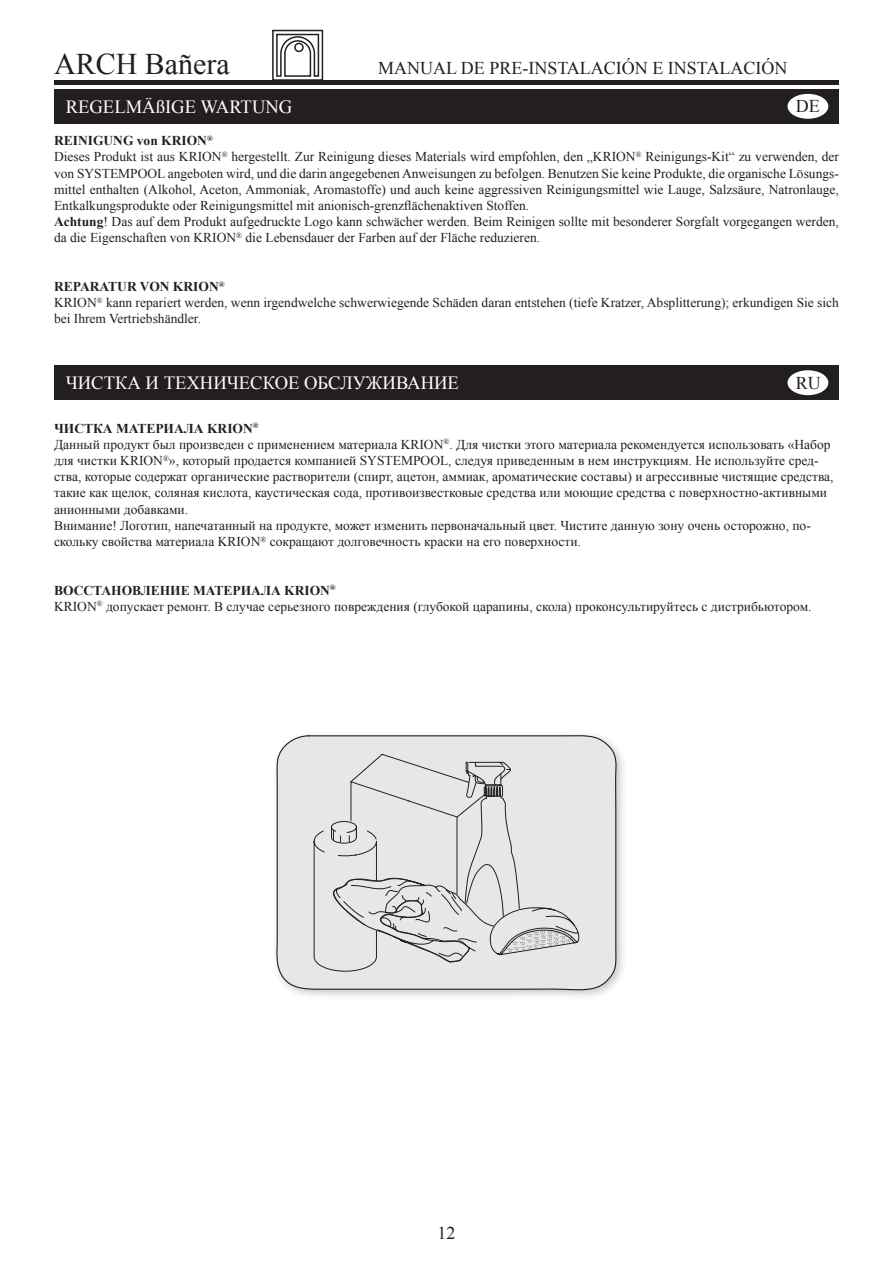
<style>
.page{position:relative;width:893px;height:1263px;background:#fff}
.page>*{position:absolute;margin:0;border:0;box-sizing:border-box;transform-origin:0 0}
.t1{font:30px "Times New Roman";color:#231f20}
.t2{font:18.6px "Times New Roman";color:#fff}
.t3{font:18px "Times New Roman";color:#231f20}
.t4{font:13.5px/16.2px "Times New Roman";color:#231f20}
.s1{font-weight:700}
</style>
<div class="page">
<hr style="left:54px;top:81px;width:785px;height:4px;background:#231f20">
<svg style="left:271px;top:29px;width:53px;height:52px"></svg>
<div style="left:54px;top:366px;width:785px;height:34px;background:#231f20"></div>
<div style="left:787px;top:370px;width:41px;height:25px;background:#fff;border-radius:50%"></div>
<div style="left:54px;top:89px;width:785px;height:34px;background:#231f20"></div>
<div style="left:787px;top:94px;width:41px;height:25px;background:#fff;border-radius:50%"></div>
<div style="left:271px;top:730px;width:357px;height:271px;background:#231f20;opacity:.25"></div>
<svg style="left:273px;top:735px;width:344px;height:258px;background:#dedfe0"></svg>
<svg style="left:313px;top:753px;width:267px;height:219px;background:#dadbdd"></svg>
<hr style="left:457px;top:817px;width:1px;height:77px;background:#231f20">
<h1 class="t1" style="left:54px;top:44px;width:177px">ARCH Bañera</h1>
<h3 class="t3" style="left:378px;top:56px;width:411px">MANUAL DE PRE-INSTALACIÓN E INSTALACIÓN</h3>
<h2 class="t2" style="left:66px;top:94px;width:228px">REGELMÄßIGE WARTUNG</h2>
<h3 class="t3" style="left:796px;top:94px;width:25px">DE</h3>
<p class="t4" style="left:54px;top:132px;width:786px"><span class="s1">REINIGUNG von KRION</span><sup>®<br></sup>Dieses Produkt ist aus KRION<sup>®</sup> hergestellt. Zur Reinigung dieses Materials wird empfohlen, den „KRION<sup>®</sup> Reinigungs-Kit“ zu verwenden, der von SYSTEMPOOL angeboten wird, und die darin angegebenen Anweisungen zu befolgen. Benutzen Sie keine Produkte, die organische Lösungs&shy;mittel enthalten (Alkohol, Aceton, Ammoniak, Aromastoffe) und auch keine aggressiven Reinigungsmittel wie Lauge, Salzsäure, Natronlauge, Entkalkungsprodukte oder Reinigungsmittel mit anionisch-grenzflächenaktiven Stoffen.<br><span class="s1">Achtung</span>! Das auf dem Produkt aufgedruckte Logo kann schwächer werden. Beim Reinigen sollte mit besonderer Sorgfalt vorgegangen werden, da die Eigenschaften von KRION<sup>®</sup> die Lebensdauer der Farben auf der Fläche reduzieren.</p>
<p class="t4" style="left:54px;top:278px;width:786px"><span class="s1">REPARATUR VON KRION</span><sup>®<br></sup>KRION<sup>®</sup> kann repariert werden, wenn irgendwelche schwerwiegende Schäden daran entstehen (tiefe Kratzer, Absplitterung); erkundigen Sie sich bei Ihrem Vertriebshändler.</p>
<h2 class="t2" style="left:66px;top:370px;width:395px">ЧИСТКА И ТЕХНИЧЕСКОЕ ОБСЛУЖИВАНИЕ</h2>
<h3 class="t3" style="left:796px;top:370px;width:27px">RU</h3>
<p class="t4" style="left:54px;top:420px;width:781px"><span class="s1">ЧИСТКА МАТЕРИАЛА KRION</span><sup>®<br></sup>Данный продукт был произведен с применением материала KRION<sup>®</sup>. Для чистки этого материала рекомендуется использовать «Набор для чистки KRION<sup>®</sup>», который продается компанией SYSTEMPOOL, следуя приведенным в нем инструкциям. Не используйте сред&shy;ства, которые содержат органические растворители (спирт, ацетон, аммиак, ароматические составы) и агрессивные чистящие средства, такие как щелок, соляная кислота, каустическая сода, противоизвестковые средства или моющие средства с поверхностно-активными анионными добавками.<br>Внимание! Логотип, напечатанный на продукте, может изменить первоначальный цвет. Чистите данную зону очень осторожно, по&shy;скольку свойства материала KRION<sup>®</sup> сокращают долговечность краски на его поверхности.</p>
<p class="t4" style="left:54px;top:582px;width:759px"><span class="s1">ВОССТАНОВЛЕНИЕ МАТЕРИАЛА KRION</span><sup>®<br></sup>KRION<sup>®</sup> допускает ремонт. В случае серьезного повреждения (глубокой царапины, скола) проконсультируйтесь с дистрибьютором.</p>
<h3 class="t3" style="left:437px;top:1221px;width:19px">12</h3>
</div>
